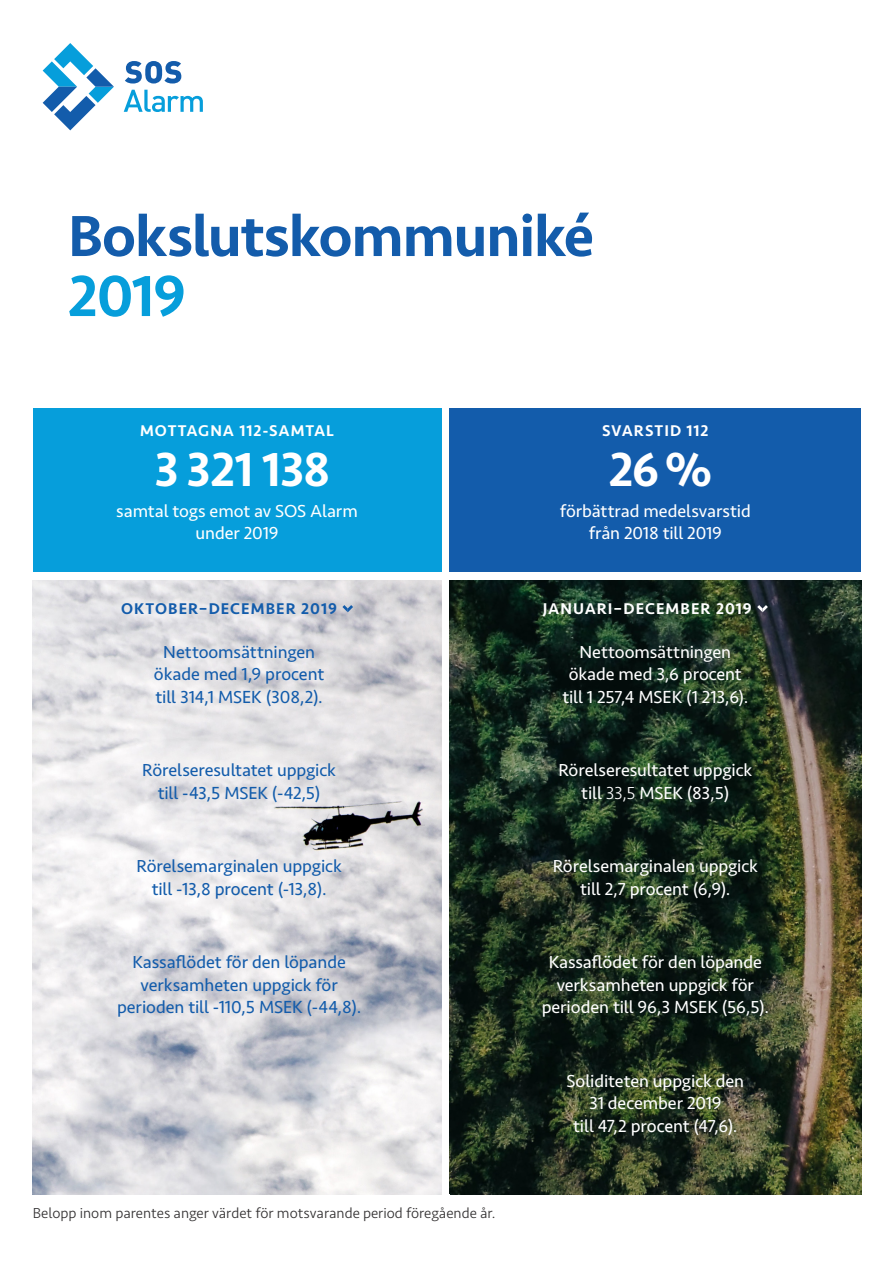
<style>
.page{position:relative;width:893px;height:1263px;background:#fff}
.page>*{position:absolute;margin:0;border:0;box-sizing:border-box;transform-origin:0 0}
.Rubrik_A{font:500 60px/60px "Seravek";letter-spacing:-.02em;color:#135cab}
.t1{font:500 49.5px "Seravek";letter-spacing:-.055em;color:#fff}
.t2{font:18px/22.5px "Seravek";letter-spacing:-.005em;color:#fff;text-align:center}
.t3{font:18px/22.5px "Seravek";letter-spacing:-.005em;color:#135cab;text-align:center}
.t4{font:500 16.05px "Seravek";letter-spacing:.06em;color:#fff}
.t5{font:500 16.05px "Seravek";letter-spacing:.07em;color:#135cab}
.t6{font:300 15px "Seravek";color:#312f30}
.s1{color:#069edb}
.s2{font-style:inherit}
.s3{font-weight:300}
</style>
<div class="page">
<img style="left:33px;top:580px;width:408px;height:615px">
<img style="left:450px;top:580px;width:411px;height:615px">
<svg style="left:125px;top:61px;width:56px;height:23px"></svg>
<svg style="left:124px;top:90px;width:79px;height:22px"></svg>
<svg style="left:43px;top:43px;width:71px;height:87px"></svg>
<svg style="left:342px;top:605px;width:11px;height:7px"></svg>
<svg style="left:757px;top:605px;width:11px;height:7px"></svg>
<div style="left:33px;top:408px;width:408px;height:164px;background:#069edb"></div>
<div style="left:450px;top:408px;width:411px;height:164px;background:#135cab"></div>
<p class="Rubrik_A" style="left:68px;top:206px;width:528px">Bokslutskommuniké<br><span class="s1">2019</span></p>
<p class="t4" style="left:140px;top:420px;width:195px">MOTTAGNA 112-SAMTAL</p>
<p class="t1" style="left:153px;top:439px;width:179px">3 321 138</p>
<p class="t2" style="left:116px;top:500px;width:243px">samtal togs emot av SOS Alarm under 2019</p>
<p class="t4" style="left:602px;top:420px;width:108px">SVARSTID 112</p>
<p class="t1" style="left:608px;top:439px;width:107px">26 %</p>
<p class="t2" style="left:560px;top:500px;width:193px">förbättrad medelsvarstid</p>
<p class="t2" style="left:589px;top:522px;width:135px">från 2018 till 2019</p>
<p class="t5" style="left:121px;top:598px;width:217px">OKTOBER–DECEMBER 2019</p>
<p class="t4" style="left:543px;top:598px;width:210px">JANUARI–DECEMBER 2019</p>
<p class="t3" style="left:154px;top:641px;width:172px">Nettoomsättningen ökade med 1,9 <span class="s2">procent </span>till 314,1 <span class="s2">MSEK</span> (308,2).</p>
<p class="t3" style="left:142px;top:759px;width:195px">Rörelseresultatet uppgick till <span class="s2">-43,5 MSEK</span> (-42,5)</p>
<p class="t3" style="left:137px;top:855px;width:207px">Rörelsemarginalen uppgick till <span class="s2">-13,8 procent</span> (-13,8).</p>
<p class="t3" style="left:117px;top:951px;width:246px">Kassaflödet för den löpande verksamheten uppgick för perioden till <span class="s2">-110,5 MSEK</span> (-44,8).</p>
<p class="t6" style="left:33px;top:1204px;width:464px">Belopp inom parentes anger värdet för motsvarande period föregående år.</p>
<p class="t2" style="left:562px;top:641px;width:187px">Nettoomsättningen ökade med <span class="s2">3,6 procent </span>till 1 257,4 <span class="s2">MSEK</span> (1 213,6).</p>
<p class="t2" style="left:558px;top:759px;width:195px">Rörelseresultatet uppgick till <span class="s3">33,5</span> <span class="s2">MSEK</span> (83,5)</p>
<p class="t2" style="left:553px;top:855px;width:207px">Rörelsemarginalen uppgick till 2,7 <span class="s2">procent</span> (6,9).</p>
<p class="t2" style="left:542px;top:951px;width:229px">Kassaflödet för den löpande verksamheten uppgick för perioden till 96,3 <span class="s2">MSEK</span> (56,5).</p>
<p class="t2" style="left:566px;top:1070px;width:179px">Soliditeten uppgick den<br>31 december 2019<br>till <span class="s2">47,2 procent</span> (47,6).</p>
</div>
